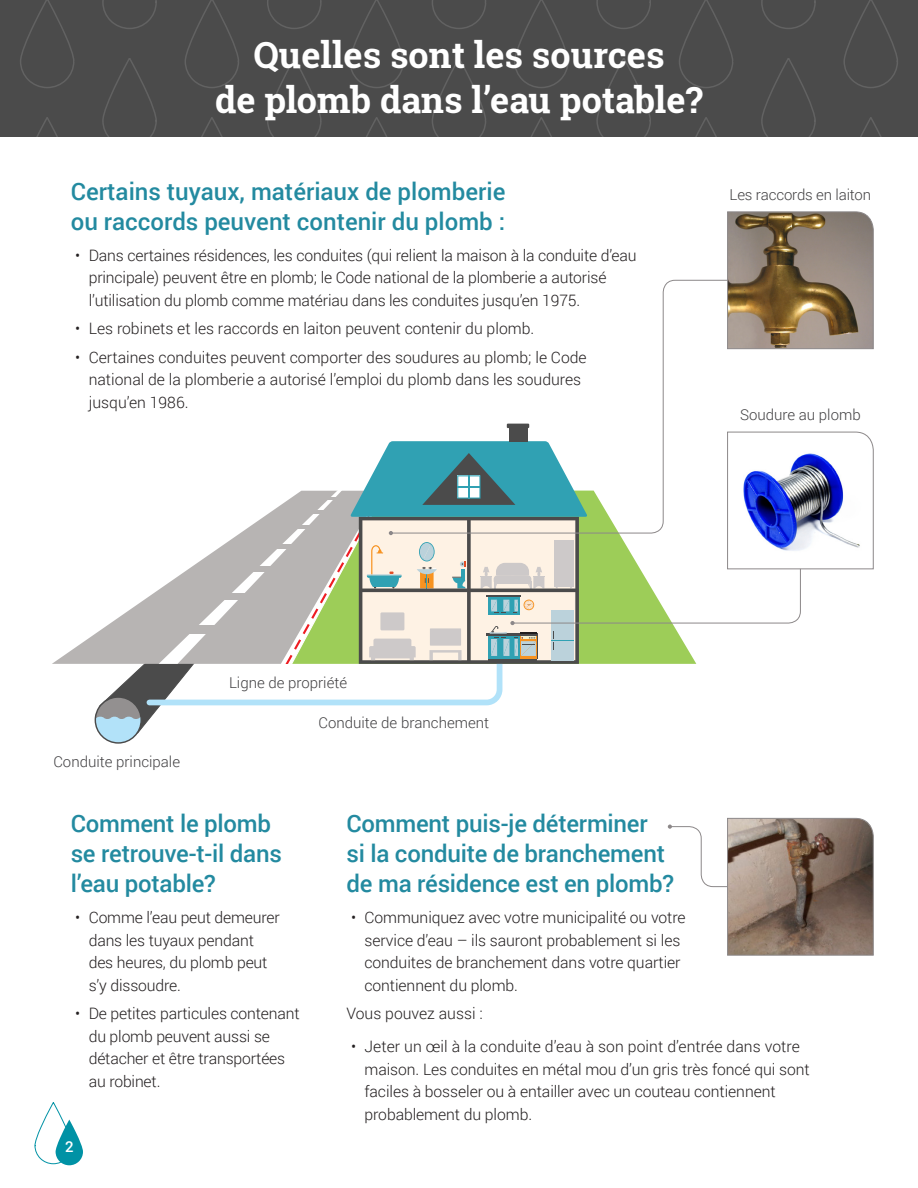
<style>
.page{position:relative;width:918px;height:1188px;background:#fff}
.page>*{position:absolute;margin:0;border:0;box-sizing:border-box;transform-origin:0 0}
.t1{font:700 36px/45px "Roboto Slab";color:#fff;text-align:center}
.t2{font:500 24px/30px "Roboto";letter-spacing:-.01em;color:#238aa0}
.Body{font:300 15.75px/22.5px "Roboto";letter-spacing:-.005em;color:#231f20}
.t3{font:300 15px "Roboto";color:#414042}
.t4{font:500 15px "Roboto";color:#fff}
</style>
<div class="page">
<svg style="left:34px;top:1102px;width:49px;height:63px"></svg>
<svg style="left:52px;top:635px;width:42px;height:29px"></svg>
<div style="left:0;top:0;width:918px;height:137px;background:#4b4b4b"></div>
<svg style="left:102px;top:58px;width:55px;height:79px"></svg>
<svg style="left:102px;top:0;width:55px;height:29px"></svg>
<svg style="left:432px;top:58px;width:54px;height:79px"></svg>
<svg style="left:432px;top:0;width:54px;height:29px"></svg>
<svg style="left:267px;top:58px;width:55px;height:79px"></svg>
<svg style="left:267px;top:0;width:55px;height:29px"></svg>
<svg style="left:596px;top:58px;width:55px;height:79px"></svg>
<svg style="left:596px;top:0;width:55px;height:29px"></svg>
<svg style="left:349px;top:0;width:55px;height:88px"></svg>
<svg style="left:366px;top:117px;width:21px;height:20px"></svg>
<svg style="left:185px;top:0;width:54px;height:88px"></svg>
<svg style="left:201px;top:117px;width:22px;height:20px"></svg>
<svg style="left:514px;top:0;width:55px;height:88px"></svg>
<svg style="left:531px;top:117px;width:21px;height:20px"></svg>
<svg style="left:20px;top:0;width:55px;height:88px"></svg>
<svg style="left:36px;top:117px;width:22px;height:20px"></svg>
<svg style="left:506px;top:280px;width:232px;height:152px"></svg>
<svg style="left:94px;top:432px;width:780px;height:312px"></svg>
<svg style="left:678px;top:0;width:220px;height:349px"></svg>
<svg style="left:668px;top:818px;width:206px;height:138px"></svg>
<p class="t1" style="left:215px;top:32px;width:489px">Quelles sont les sources<br>de plomb dans l’eau potable?</p>
<h2 class="t2" style="left:71px;top:175px;width:436px">Certains tuyaux, matériaux de plomberie ou raccords peuvent contenir du plomb :</h2>
<p class="Body" style="left:89px;top:243px;width:549px;text-indent:-14px">• Dans certaines résidences, les conduites (qui relient la maison à la conduite d’eau principale) peuvent être en plomb; le Code national de la plomberie a autorisé l’utilisation du plomb comme matériau dans les conduites jusqu’en 1975.</p>
<p class="Body" style="left:75px;top:317px;width:461px">• Les robinets et les raccords en laiton peuvent contenir du plomb.</p>
<p class="Body" style="left:89px;top:345px;width:499px;text-indent:-14px">• Certaines conduites peuvent comporter des soudures au plomb; le Code national de la plomberie a autorisé l’emploi du plomb dans les soudures jusqu’en 1986.</p>
<h2 class="t3" style="left:730px;top:184px;width:143px">Les raccords en laiton</h2>
<h2 class="t3" style="left:740px;top:405px;width:122px">Soudure au plomb</h2>
<h2 class="t3" style="left:53px;top:751px;width:128px">Conduite principale</h2>
<h2 class="t3" style="left:229px;top:672px;width:120px">Ligne de propriété</h2>
<h2 class="t3" style="left:319px;top:712px;width:172px">Conduite de branchement</h2>
<h2 class="t2" style="left:71px;top:808px;width:213px">Comment le plomb se retrouve-t-il dans l’eau potable?</h2>
<p class="Body" style="left:89px;top:906px;width:193px;text-indent:-14px">• Comme l’eau peut demeurer dans les tuyaux pendant des heures, du plomb peut s’y dissoudre.</p>
<p class="Body" style="left:89px;top:1002px;width:212px;text-indent:-14px">• De petites particules contenant du plomb peuvent aussi se détacher et être transportées au robinet.</p>
<p class="t4" style="left:65px;top:1136px;width:10px">2</p>
<h2 class="t2" style="left:346px;top:808px;width:329px">Comment puis-je déterminer<br>si la conduite de branchement de ma résidence est en plomb?</h2>
<p class="Body" style="left:364px;top:906px;width:323px;text-indent:-14px">• Communiquez avec votre municipalité ou votre service d’eau – ils sauront probablement si les conduites de branchement dans votre quartier contiennent du plomb.</p>
<p class="Body" style="left:346px;top:1002px;width:138px">Vous pouvez aussi :</p>
<p class="Body" style="left:364px;top:1035px;width:447px;text-indent:-14px">• Jeter un œil à la conduite d’eau à son point d’entrée dans votre maison. Les conduites en métal mou d’un gris très foncé qui sont faciles à bosseler ou à entailler avec un couteau contiennent probablement du plomb.</p>
</div>
